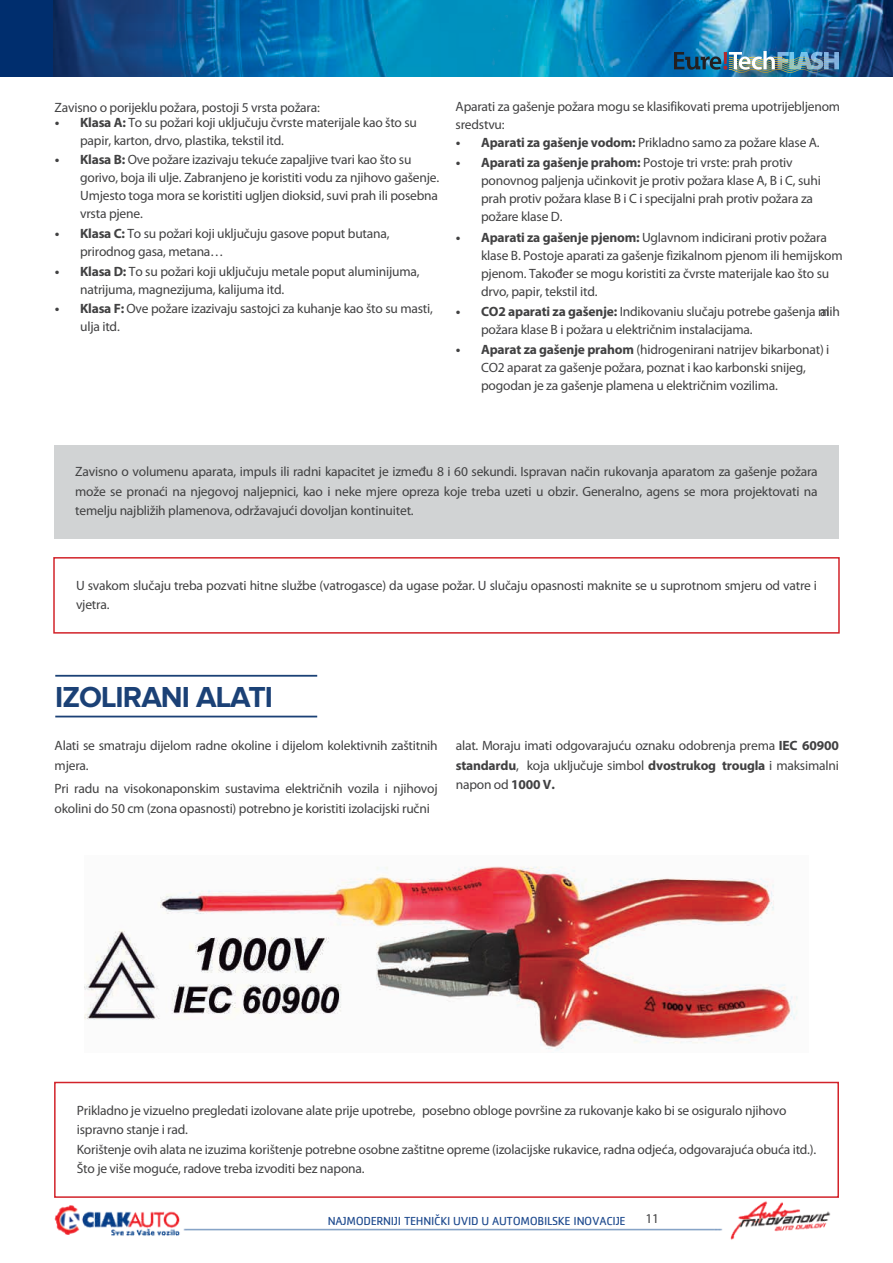
<style>
.page{position:relative;width:893px;height:1263px;background:#fff}
.page>*{position:absolute;margin:0;border:0;box-sizing:border-box;transform-origin:0 0}
.t1{font:700 30px "Proxima Nova";letter-spacing:-.03em;color:#1b4176}
.t2{font:13.5px/18px "Myriad Pro";letter-spacing:-.015em;color:#414142}
.t3{font:12px "Cachet";letter-spacing:-.025em;color:#1e4a8e}
.s1{font-family:"Proxima Nova Cond";font-weight:700;font-size:15px}
.s2{font-weight:700}
</style>
<div class="page">
<div style="left:0;top:0;width:893px;height:77px;background:#002e6e"></div>
<img style="left:53px;top:0;width:840px;height:77px">
<div style="left:727px;top:54px;width:62px;height:34px;background:#231f20;opacity:.75"></div>
<img style="left:674px;top:51px;width:165px;height:22px">
<div style="left:0;top:77px;width:893px;height:23px;background:#fff"></div>
<hr style="left:55px;top:675px;width:262px;height:2px;background:#1b4176">
<hr style="left:55px;top:716px;width:262px;height:1px;background:#1b4176">
<div style="left:54px;top:445px;width:785px;height:94px;background:#d1d3d4"></div>
<div style="left:53px;top:557px;width:787px;height:77px;border:2px solid #d2232a"></div>
<div style="left:54px;top:1082px;width:785px;height:116px;border:2px solid #d2232a"></div>
<img style="left:85px;top:866px;width:713px;height:185px">
<img style="left:54px;top:1191px;width:785px;height:49px">
<p class="t2" style="left:55px;top:98px;width:267px">Zavisno o porijeklu požara, postoji 5 vrsta požara:</p>
<p class="t2" style="left:80px;top:113px;width:338px;text-indent:-26px"><span class="s1">•</span> <span class="s2">Klasa A:</span> To su požari koji uključuju čvrste materijale kao što su papir, karton, drvo, plastika, tekstil itd.</p>
<p class="t2" style="left:80px;top:151px;width:360px;text-indent:-26px"><span class="s1">•</span> <span class="s2">Klasa B:</span> Ove požare izazivaju tekuće zapaljive tvari kao što su gorivo, boja ili ulje. Zabranjeno je koristiti vodu za njihovo gašenje.<br>Umjesto toga mora se koristiti ugljen dioksid, suvi prah ili posebna vrsta pjene.</p>
<p class="t2" style="left:80px;top:225px;width:311px;text-indent:-26px"><span class="s1">•</span> <span class="s2">Klasa C:</span> To su požari koji uključuju gasove poput butana, prirodnog gasa, metana…</p>
<p class="t2" style="left:80px;top:262px;width:341px;text-indent:-26px"><span class="s1">•</span> <span class="s2">Klasa D:</span> To su požari koji uključuju metale poput aluminijuma, natrijuma, magnezijuma, kalijuma itd.</p>
<p class="t2" style="left:80px;top:300px;width:354px;text-indent:-26px"><span class="s1">•</span> <span class="s2">Klasa F:</span> Ove požare izazivaju sastojci za kuhanje kao što su masti, ulja itd.</p>
<p class="t2" style="left:456px;top:98px;width:386px">Aparati za gašenje požara mogu se klasifikovati prema upotrijebljenom sredstvu:</p>
<p class="t2" style="left:456px;top:134px;width:366px"><span class="s1">•</span> <span class="s2">Aparati za gašenje vodom:</span> Prikladno samo za požare klase A.</p>
<p class="t2" style="left:481px;top:154px;width:341px;text-indent:-26px"><span class="s1">•</span> <span class="s2">Aparati za gašenje prahom:</span> Postoje tri vrste: prah protiv ponovnog paljenja učinkovit je protiv požara klase A, B i C, suhi prah protiv požara klase B i C i specijalni prah protiv požara za požare klase D.</p>
<p class="t2" style="left:481px;top:228px;width:363px;text-indent:-26px"><span class="s1">•</span> <span class="s2">Aparati za gašenje pjenom:</span> Uglavnom indicirani protiv požara klase B. Postoje aparati za gašenje fizikalnom pjenom ili hemijskom pjenom. Također se mogu koristiti za čvrste materijale kao što su drvo, papir, tekstil itd.</p>
<p class="t2" style="left:481px;top:303px;width:360px;text-indent:-26px"><span class="s1">•</span> <span class="s2">CO2 aparati za gašenje:</span> Indikovaniu slučaju potrebe gašenja malih požara klase B i požara u električnim instalacijama.</p>
<p class="t2" style="left:481px;top:341px;width:350px;text-indent:-26px"><span class="s1">•</span> <span class="s2">Aparat za gašenje prahom</span> (hidrogenirani natrijev bikarbonat) i<br>CO2 aparat za gašenje požara, poznat i kao karbonski snijeg, pogodan je za gašenje plamena u električnim vozilima.</p>
<p class="t2" style="left:75px;top:462px;width:744px;line-height:19.5px;text-align:justify">Zavisno o volumenu aparata, impuls ili radni kapacitet je između 8 i 60 sekundi. Ispravan način rukovanja aparatom za gašenje požara može se pronaći na njegovoj naljepnici, kao i neke mjere opreza koje treba uzeti u obzir. Generalno, agens se mora projektovati na temelju najbližih plamenova, održavajući dovoljan kontinuitet.</p>
<p class="t2" style="left:76px;top:576px;width:743px;line-height:19.5px">U svakom slučaju treba pozvati hitne službe (vatrogasce) da ugase požar. U slučaju opasnosti maknite se u suprotnom smjeru od vatre i vjetra.</p>
<h1 class="t1" style="left:55px;top:683px;width:219px">IZOLIRANI ALATI</h1>
<p class="t2" style="left:55px;top:736px;width:385px;line-height:19.5px">Alati se smatraju dijelom radne okoline i dijelom kolektivnih zaštitnih mjera.</p>
<p class="t2" style="left:55px;top:779px;width:385px;line-height:19.5px">Pri radu na visokonaponskim sustavima električnih vozila i njihovoj okolini do 50 cm (zona opasnosti) potrebno je koristiti izolacijski ručni</p>
<p class="t2" style="left:456px;top:736px;width:385px;line-height:19.5px;text-align:justify">alat. Moraju imati odgovarajuću oznaku odobrenja prema <span class="s2">IEC 60900 standardu</span>, koja uključuje simbol <span class="s2">dvostrukog trougla</span> i maksimalni napon od <span class="s2">1000 V.</span></p>
<p class="t2" style="left:77px;top:1100px;width:741px;line-height:19.5px">Prikladno je vizuelno pregledati izolovane alate prije upotrebe, posebno obloge površine za rukovanje kako bi se osiguralo njihovo ispravno stanje i rad.<br>Korištenje ovih alata ne izuzima korištenje potrebne osobne zaštitne opreme (izolacijske rukavice, radna odjeća, odgovarajuća obuća itd.).<br>Što je više moguće, radove treba izvoditi bez napona.</p>
<p class="t3" style="left:328px;top:1214px;width:299px">NAJMODERNIJI TEHNIČKI UVID U AUTOMOBILSKE INOVACIJE</p>
<p class="t2" style="left:645px;top:1210px;width:15px">11</p>
</div>
